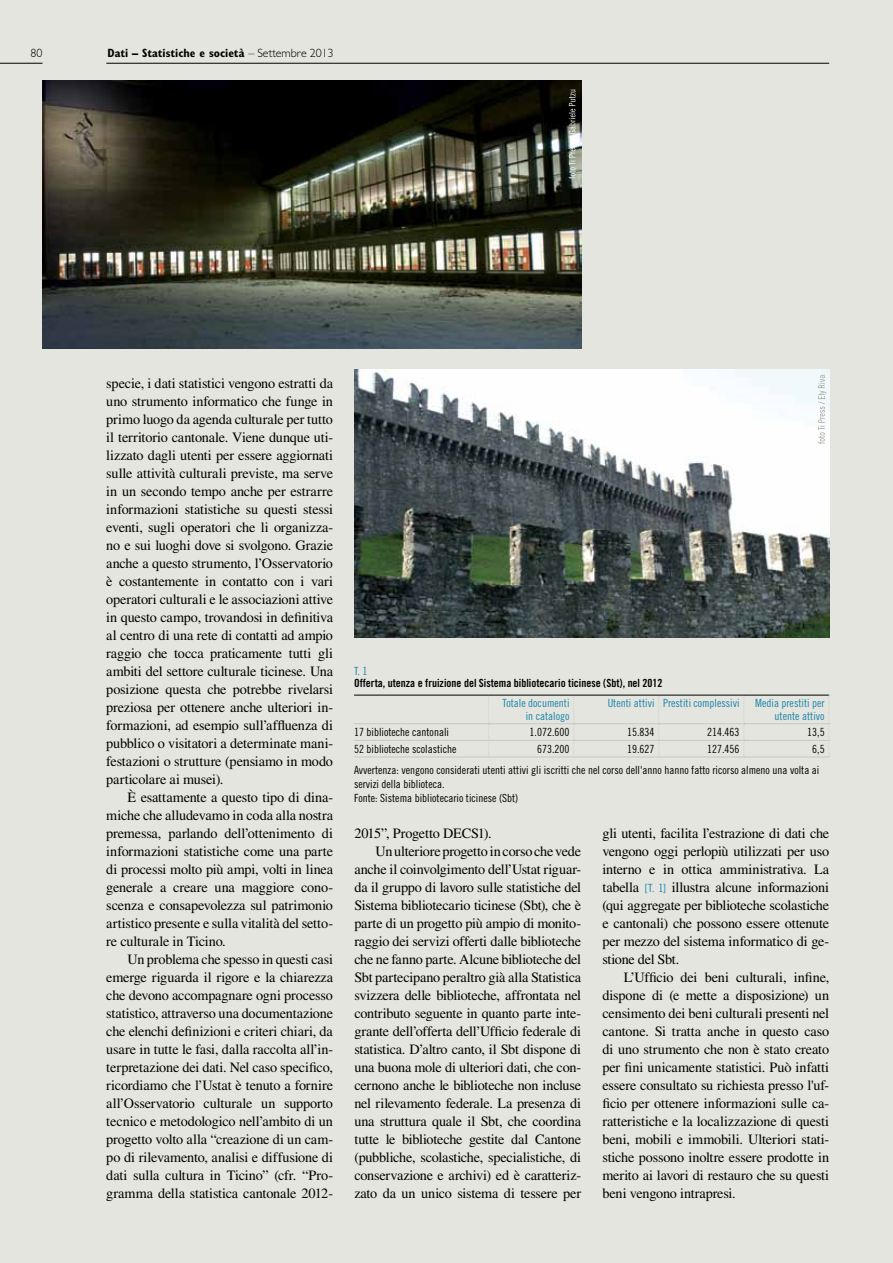
<style>
.page{position:relative;width:893px;height:1263px;background:#e5e5df}
.page>*{position:absolute;margin:0;border:0;box-sizing:border-box;transform-origin:0 0}
.t1{font:14.25px/18px "Times LT Std";letter-spacing:-.015em;color:#000;text-align:justify}
.t2{font:700 condensed 12px "Gill Sans MT Std";color:#000}
.t3{font:300 12px "Gill Sans MT Std";color:#000}
.t4{font:11.25px/20.9px "Trade Gothic LT Std Cn 18";color:#000}
.t5{font:11.25px/12px "Trade Gothic LT Std Cn 18";color:#1a84aa;text-align:right}
.t6{font:11.25px "Trade Gothic LT Std Bd Cn 20";color:#000}
.s1{font-weight:300;font-stretch:normal}
.s2{font-family:"Trade Gothic LT Std Cn 18";font-size:11.25px;color:#1a84aa}
</style>
<div class="page">
<hr style="left:106px;top:63px;width:723px;height:1px;background:#000">
<hr style="left:0;top:63px;width:43px;height:1px;background:#000">
<img style="left:43px;top:81px;width:538px;height:268px">
<svg style="left:569px;top:90px;width:6px;height:89px"></svg>
<svg style="left:573px;top:697px;width:2px;height:60px"></svg>
<svg style="left:658px;top:697px;width:2px;height:60px"></svg>
<svg style="left:743px;top:697px;width:2px;height:60px"></svg>
<hr style="left:354px;top:740px;width:134px;height:1px;background:#c7c8ca">
<hr style="left:489px;top:740px;width:85px;height:1px;background:#c7c8ca">
<hr style="left:574px;top:740px;width:85px;height:1px;background:#c7c8ca">
<hr style="left:659px;top:740px;width:85px;height:1px;background:#c7c8ca">
<hr style="left:744px;top:740px;width:85px;height:1px;background:#c7c8ca">
<hr style="left:354px;top:695px;width:135px;height:1px;background:#000">
<hr style="left:489px;top:695px;width:85px;height:1px;background:#000">
<hr style="left:574px;top:695px;width:85px;height:1px;background:#000">
<hr style="left:659px;top:695px;width:85px;height:1px;background:#000">
<hr style="left:744px;top:695px;width:85px;height:1px;background:#000">
<hr style="left:354px;top:723px;width:135px;height:1px;background:#c7c8ca">
<hr style="left:489px;top:723px;width:85px;height:1px;background:#c7c8ca">
<hr style="left:574px;top:723px;width:85px;height:1px;background:#c7c8ca">
<hr style="left:659px;top:723px;width:85px;height:1px;background:#c7c8ca">
<hr style="left:744px;top:723px;width:85px;height:1px;background:#c7c8ca">
<svg style="left:488px;top:695px;width:2px;height:62px"></svg>
<hr style="left:354px;top:757px;width:135px;height:1px;background:#c7c8ca">
<hr style="left:489px;top:757px;width:85px;height:1px;background:#c7c8ca">
<hr style="left:574px;top:757px;width:85px;height:1px;background:#c7c8ca">
<hr style="left:659px;top:757px;width:85px;height:1px;background:#c7c8ca">
<hr style="left:744px;top:757px;width:85px;height:1px;background:#c7c8ca">
<img style="left:354px;top:370px;width:475px;height:268px">
<svg style="left:818px;top:375px;width:8px;height:69px"></svg>
<p class="t3" style="left:31px;top:46px;width:13px">80</p>
<p class="t2" style="left:108px;top:46px;width:228px">Dati – Statistiche e società <span class="s1">– Settembre 2013</span></p>
<p class="t1" style="left:106px;top:374px;width:228px">specie, i dati statistici vengono estratti da uno strumento informatico che funge in primo luogo da agenda culturale per tutto il territorio cantonale. Viene dunque uti&shy;lizzato dagli utenti per essere aggiornati sulle attività culturali previste, ma serve in un secondo tempo anche per estrarre informazioni statistiche su questi stessi eventi, sugli operatori che li organizza&shy;no e sui luoghi dove si svolgono. Grazie anche a questo strumento, l’Osservatorio è costantemente in contatto con i vari operatori culturali e le associazioni attive in questo campo, trovandosi in definitiva al centro di una rete di contatti ad ampio raggio che tocca praticamente tutti gli ambiti del settore culturale ticinese. Una posizione questa che potrebbe rivelarsi preziosa per ottenere anche ulteriori in&shy;formazioni, ad esempio sull’affluenza di pubblico o visitatori a determinate mani&shy;festazioni o strutture (pensiamo in modo particolare ai musei).</p>
<p class="t1" style="left:106px;top:788px;width:228px;text-indent:21px">È esattamente a questo tipo di dina&shy;miche che alludevamo in coda alla nostra premessa, parlando dell’ottenimento di informazioni statistiche come una parte di processi molto più ampi, volti in linea generale a creare una maggiore cono&shy;scenza e consapevolezza sul patrimonio artistico presente e sulla vitalità del setto&shy;re culturale in Ticino.</p>
<p class="t1" style="left:106px;top:950px;width:228px;text-indent:21px">Un problema che spesso in questi casi emerge riguarda il rigore e la chiarezza che devono accompagnare ogni processo statistico, attraverso una documentazione che elenchi definizioni e criteri chiari, da usare in tutte le fasi, dalla raccolta all’in&shy;terpretazione dei dati. Nel caso specifico, ricordiamo che l’Ustat è tenuto a fornire all’Osservatorio culturale un supporto tecnico e metodologico nell’ambito di un progetto volto alla “creazione di un cam&shy;po di rilevamento, analisi e diffusione di dati sulla cultura in Ticino” (cfr. “Pro&shy;gramma della statistica cantonale 2012-</p>
<p class="t5" style="left:354px;top:664px;width:15px">T. 1</p>
<p class="t6" style="left:354px;top:676px;width:310px">Offerta, utenza e fruizione del Sistema bibliotecario ticinese (Sbt), nel 2012</p>
<p class="t5" style="left:503px;top:697px;width:68px">Totale documenti in catalogo</p>
<p class="t5" style="left:608px;top:697px;width:133px">Utenti attivi Prestiti complessivi</p>
<p class="t5" style="left:755px;top:697px;width:71px">Media prestiti per utente attivo</p>
<p class="t4" style="left:354px;top:721px;width:96px">17 biblioteche cantonali</p>
<p class="t4" style="left:530px;top:721px;width:41px">1.072.600</p>
<p class="t4" style="left:627px;top:721px;width:29px">15.834</p>
<p class="t4" style="left:707px;top:721px;width:34px">214.463</p>
<p class="t4" style="left:807px;top:721px;width:19px">13,5</p>
<p class="t4" style="left:354px;top:738px;width:104px">52 biblioteche scolastiche</p>
<p class="t4" style="left:537px;top:738px;width:34px">673.200</p>
<p class="t4" style="left:627px;top:738px;width:29px">19.627</p>
<p class="t4" style="left:707px;top:738px;width:34px">127.456</p>
<p class="t4" style="left:354px;top:738px;width:472px;text-indent:458px">6,5<br>Avvertenza: vengono considerati utenti attivi gli iscritti che nel corso dell'anno hanno fatto ricorso almeno una volta ai</p>
<p class="t4" style="left:354px;top:777px;width:166px;line-height:14.2px">servizi della biblioteca.<br>Fonte: Sistema bibliotecario ticinese (Sbt)</p>
<p class="t1" style="left:354px;top:824px;width:139px">2015”, Progetto DECS1).</p>
<p class="t1" style="left:376px;top:842px;width:207px">Un ulteriore progetto in corso che vede</p>
<p class="t1" style="left:354px;top:860px;width:228px">anche il coinvolgimento dell’Ustat riguar-</p>
<p class="t1" style="left:354px;top:878px;width:228px">da il gruppo di lavoro sulle statistiche del</p>
<p class="t1" style="left:354px;top:896px;width:228px">Sistema bibliotecario ticinese (Sbt), che è</p>
<p class="t1" style="left:354px;top:914px;width:228px">parte di un progetto più ampio di monito-</p>
<p class="t1" style="left:354px;top:932px;width:228px">raggio dei servizi offerti dalle biblioteche</p>
<p class="t1" style="left:354px;top:950px;width:228px">che ne fanno parte. Alcune biblioteche del</p>
<p class="t1" style="left:354px;top:968px;width:228px">Sbt partecipano peraltro già alla Statistica</p>
<p class="t1" style="left:354px;top:986px;width:228px">svizzera delle biblioteche, affrontata nel</p>
<p class="t1" style="left:354px;top:1004px;width:228px">contributo seguente in quanto parte inte-</p>
<p class="t1" style="left:354px;top:1022px;width:228px">grante dell’offerta dell’Ufficio federale di</p>
<p class="t1" style="left:354px;top:1040px;width:228px">statistica. D’altro canto, il Sbt dispone di</p>
<p class="t1" style="left:354px;top:1058px;width:228px">una buona mole di ulteriori dati, che con-</p>
<p class="t1" style="left:354px;top:1076px;width:228px">cernono anche le biblioteche non incluse</p>
<p class="t1" style="left:354px;top:1094px;width:228px">nel rilevamento federale. La presenza di</p>
<p class="t1" style="left:354px;top:1112px;width:228px">una struttura quale il Sbt, che coordina</p>
<p class="t1" style="left:354px;top:1130px;width:228px">tutte le biblioteche gestite dal Cantone</p>
<p class="t1" style="left:354px;top:1148px;width:228px">(pubbliche, scolastiche, specialistiche, di</p>
<p class="t1" style="left:354px;top:1166px;width:228px">conservazione e archivi) ed è caratteriz-</p>
<p class="t1" style="left:354px;top:1184px;width:228px">zato da un unico sistema di tessere per</p>
<p class="t1" style="left:602px;top:824px;width:228px">gli utenti, facilita l’estrazione di dati che vengono oggi perlopiù utilizzati per uso interno e in ottica amministrativa. La tabella <span class="s2">[T. 1]</span> illustra alcune informazioni (qui aggregate per biblioteche scolastiche e cantonali) che possono essere ottenute per mezzo del sistema informatico di ge&shy;stione del Sbt.</p>
<p class="t1" style="left:602px;top:968px;width:228px;text-indent:21px">L’Ufficio dei beni culturali, infine, dispone di (e mette a disposizione) un censimento dei beni culturali presenti nel cantone. Si tratta anche in questo caso di uno strumento che non è stato creato per fini unicamente statistici. Può infatti essere consultato su richiesta presso l'uf&shy;ficio per ottenere informazioni sulle ca&shy;ratteristiche e la localizzazione di questi beni, mobili e immobili. Ulteriori stati&shy;stiche possono inoltre essere prodotte in merito ai lavori di restauro che su questi beni vengono intrapresi.</p>
</div>
